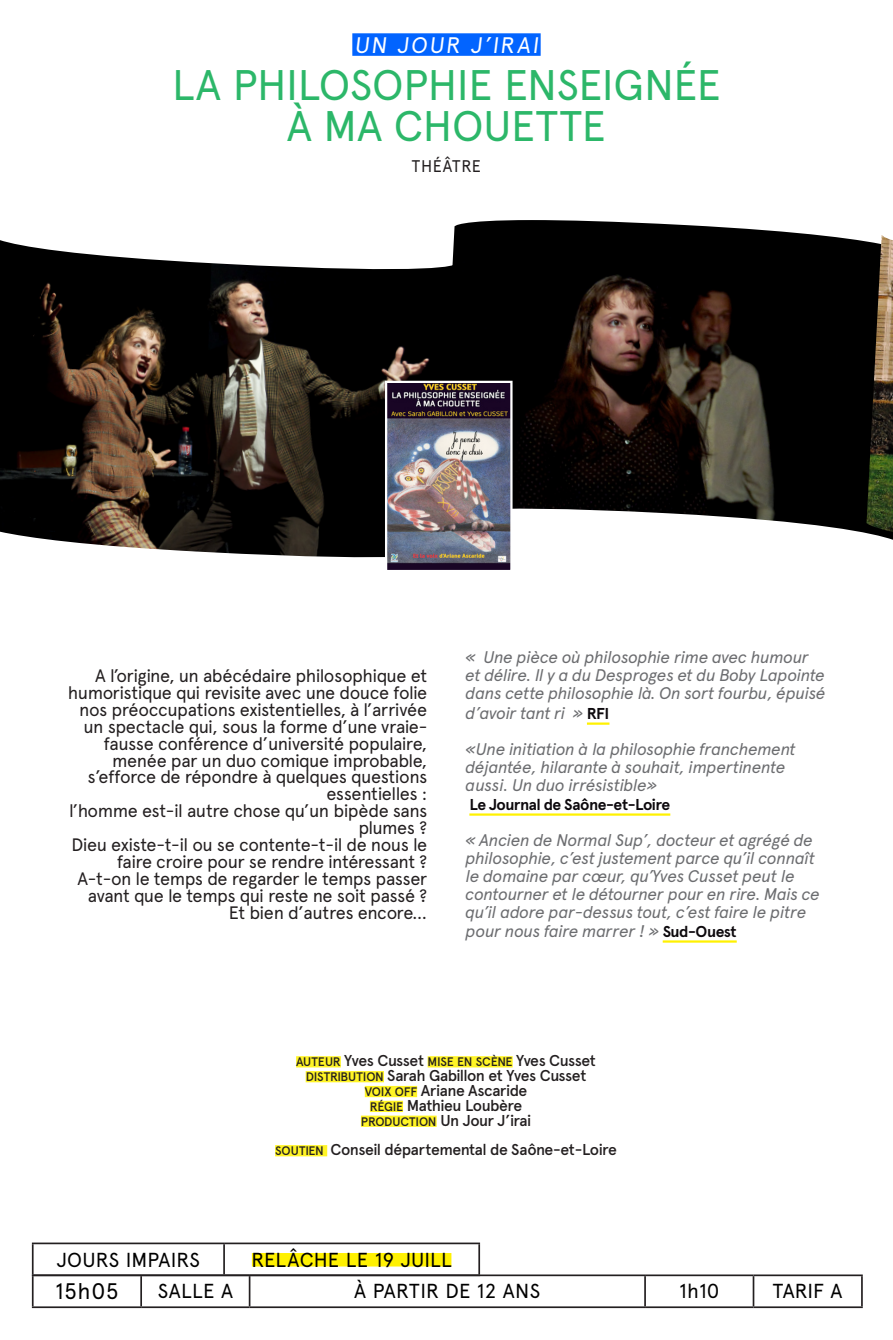
<style>
.page{position:relative;width:893px;height:1340px;background:#fff}
.page>*{position:absolute;margin:0;border:0;box-sizing:border-box;transform-origin:0 0}
.t1{font:42.75px "Apercu";letter-spacing:-.01em;color:#2cb769}
.CIE_A_2017{font:22.5px "Apercu";color:#fff}
.Cartel_Spectacle{font:22.5px "Apercu";letter-spacing:.02em;color:#000}
.Cartel_Spectacle-2{font:20.25px "Apercu";letter-spacing:.01em;color:#000}
.Relaches{font:20.25px "Apercu";letter-spacing:.01em;color:#000}
.t2{font:18px/16.9px "Apercu";letter-spacing:-.03em;color:#231f20;text-align:right}
.t3{font:italic 16.88px/18.2px "Apercu";letter-spacing:-.025em;color:#6c6d70}
.t4{font:16.88px "Apercu";letter-spacing:.035em;color:#231f20;scale:.96 1}
.Style_de_paragraphe{font:500 15.75px "Apercu Pro";letter-spacing:-.03em;color:#231f20}
.t5{font:700 15.75px "Apercu";letter-spacing:-.035em;color:#0d090d}
.s1{font-weight:700;font-style:normal;font-size:15.75px;color:#0d090d}
.s2{font-size:12.38px}
</style>
<div class="page">
<div style="left:352px;top:33px;width:189px;height:23px;background:#0264ff"></div>
<hr style="left:587px;top:722px;width:22px;height:2px;background:#fff101">
<hr style="left:469px;top:813px;width:201px;height:2px;background:#fff101">
<hr style="left:663px;top:940px;width:74px;height:2px;background:#fff101">
<div style="left:296px;top:1056px;width:45px;height:11px;background:#fff425"></div>
<div style="left:428px;top:1056px;width:85px;height:11px;background:#fff425"></div>
<div style="left:306px;top:1071px;width:78px;height:11px;background:#fff425"></div>
<div style="left:365px;top:1085px;width:52px;height:12px;background:#fff425"></div>
<div style="left:370px;top:1100px;width:33px;height:12px;background:#fff425"></div>
<div style="left:361px;top:1115px;width:76px;height:11px;background:#fff425"></div>
<div style="left:275px;top:1145px;width:52px;height:11px;background:#fff425"></div>
<hr style="left:140px;top:1276px;width:2px;height:30px;background:#231f20">
<hr style="left:249px;top:1276px;width:1px;height:30px;background:#231f20">
<hr style="left:644px;top:1276px;width:2px;height:30px;background:#231f20">
<hr style="left:753px;top:1276px;width:1px;height:30px;background:#231f20">
<hr style="left:32px;top:1276px;width:2px;height:30px;background:#231f20">
<hr style="left:250px;top:1274px;width:395px;height:2px;background:#231f20">
<hr style="left:645px;top:1274px;width:108px;height:2px;background:#231f20">
<hr style="left:753px;top:1274px;width:110px;height:2px;background:#231f20">
<hr style="left:861px;top:1276px;width:2px;height:30px;background:#231f20">
<hr style="left:32px;top:1306px;width:109px;height:1px;background:#231f20">
<hr style="left:141px;top:1306px;width:109px;height:1px;background:#231f20">
<hr style="left:250px;top:1306px;width:395px;height:1px;background:#231f20">
<hr style="left:645px;top:1306px;width:108px;height:1px;background:#231f20">
<hr style="left:753px;top:1306px;width:110px;height:1px;background:#231f20">
<hr style="left:223px;top:1244px;width:2px;height:30px;background:#231f20">
<hr style="left:32px;top:1242px;width:192px;height:2px;background:#231f20">
<hr style="left:32px;top:1244px;width:2px;height:30px;background:#231f20">
<hr style="left:224px;top:1242px;width:256px;height:2px;background:#231f20">
<hr style="left:478px;top:1244px;width:2px;height:30px;background:#231f20">
<hr style="left:32px;top:1274px;width:192px;height:2px;background:#231f20">
<hr style="left:224px;top:1274px;width:256px;height:2px;background:#231f20">
<div style="left:252px;top:1252px;width:199px;height:14px;background:#fff101"></div>
<img style="left:453px;top:220px;width:440px;height:320px">
<img style="left:0;top:240px;width:454px;height:318px">
<img style="left:388px;top:384px;width:122px;height:185px">
<div style="left:385px;top:381px;width:128px;height:191px;border:2px solid #fff"></div>
<img style="left:866px;top:235px;width:27px;height:297px">
<p class="CIE_A_2017" style="left:354px;top:31px;width:189px">UN JOUR J’IRAI</p>
<p class="t1" style="left:172px;top:60px;width:550px">LA PHILOSOPHIE ENSEIGNÉE</p>
<p class="t1" style="left:287px;top:100px;width:321px">À MA CHOUETTE</p>
<p class="t4" style="left:412px;top:156px;width:74px">THÉÂTRE</p>
<p class="t2" style="left:68px;top:667px;width:361px">A l’origine, un abécédaire philosophique et humoristique qui revisite avec une douce folie nos préoccupations existentielles, à l’arrivée un spectacle qui, sous la forme d’une vraie&shy;fausse conférence d’université populaire, menée par un duo comique improbable, s’efforce de répondre à quelques questions essentielles :</p>
<p class="t2" style="left:69px;top:802px;width:360px">l’homme est-il autre chose qu’un bipède sans plumes ?</p>
<p class="t2" style="left:72px;top:836px;width:357px">Dieu existe-t-il ou se contente-t-il de nous le faire croire pour se rendre intéressant ?</p>
<p class="t2" style="left:78px;top:869px;width:351px;text-align:center">A-t-on le temps de regarder le temps passer avant que le temps qui reste ne soit passé ?</p>
<p class="t2" style="left:229px;top:903px;width:200px">Et bien d’autres encore…</p>
<p class="t3" style="left:466px;top:646px;width:362px">« Une pièce où philosophie rime avec humour et délire. Il y a du Desproges et du Boby Lapointe dans cette philosophie là. On sort fourbu, épuisé</p>
<p class="t3" style="left:466px;top:702px;width:145px">d’avoir tant ri » <span class="s1">RFI</span></p>
<p class="t3" style="left:466px;top:738px;width:332px">«Une initiation à la philosophie franchement déjantée, hilarante à souhait, impertinente aussi. Un duo irrésistible»</p>
<p class="t5" style="left:469px;top:795px;width:202px">Le Journal de Saône-et-Loire</p>
<p class="t3" style="left:466px;top:829px;width:356px">« Ancien de Normal Sup’, docteur et agrégé de philosophie, c’est justement parce qu’il connaît le domaine par cœur, qu’Yves Cusset peut le contourner et le détourner pour en rire. Mais ce qu’il adore par-dessus tout, c’est faire le pitre pour nous faire marrer ! » <span class="s1">Sud-Ouest</span></p>
<p class="Style_de_paragraphe" style="left:296px;top:1048px;width:301px"><span class="s2">AUTEUR</span> Yves Cusset <span class="s2">MISE EN SCÈNE</span> Yves Cusset</p>
<p class="Style_de_paragraphe" style="left:306px;top:1063px;width:282px"><span class="s2">DISTRIBUTION</span> Sarah Gabillon et Yves Cusset</p>
<p class="Style_de_paragraphe" style="left:365px;top:1078px;width:164px"><span class="s2">VOIX OFF</span> Ariane Ascaride</p>
<p class="Style_de_paragraphe" style="left:370px;top:1093px;width:154px"><span class="s2">RÉGIE</span> Mathieu Loubère</p>
<p class="Style_de_paragraphe" style="left:361px;top:1108px;width:172px"><span class="s2">PRODUCTION</span> Un Jour J’irai</p>
<p class="Style_de_paragraphe" style="left:275px;top:1137px;width:343px"><span class="s2">SOUTIEN</span> Conseil départemental de Saône-et-Loire</p>
<p class="Cartel_Spectacle-2" style="left:57px;top:1247px;width:145px">JOURS IMPAIRS</p>
<p class="Relaches" style="left:252px;top:1247px;width:202px">RELÂCHE LE 19 JUILL</p>
<p class="Cartel_Spectacle" style="left:55px;top:1277px;width:65px">15h05</p>
<p class="Cartel_Spectacle-2" style="left:158px;top:1279px;width:77px">SALLE A</p>
<p class="Cartel_Spectacle-2" style="left:354px;top:1279px;width:188px">À PARTIR DE 12 ANS</p>
<p class="Cartel_Spectacle-2" style="left:679px;top:1279px;width:42px">1h10</p>
<p class="Cartel_Spectacle-2" style="left:773px;top:1279px;width:71px">TARIF A</p>
</div>
